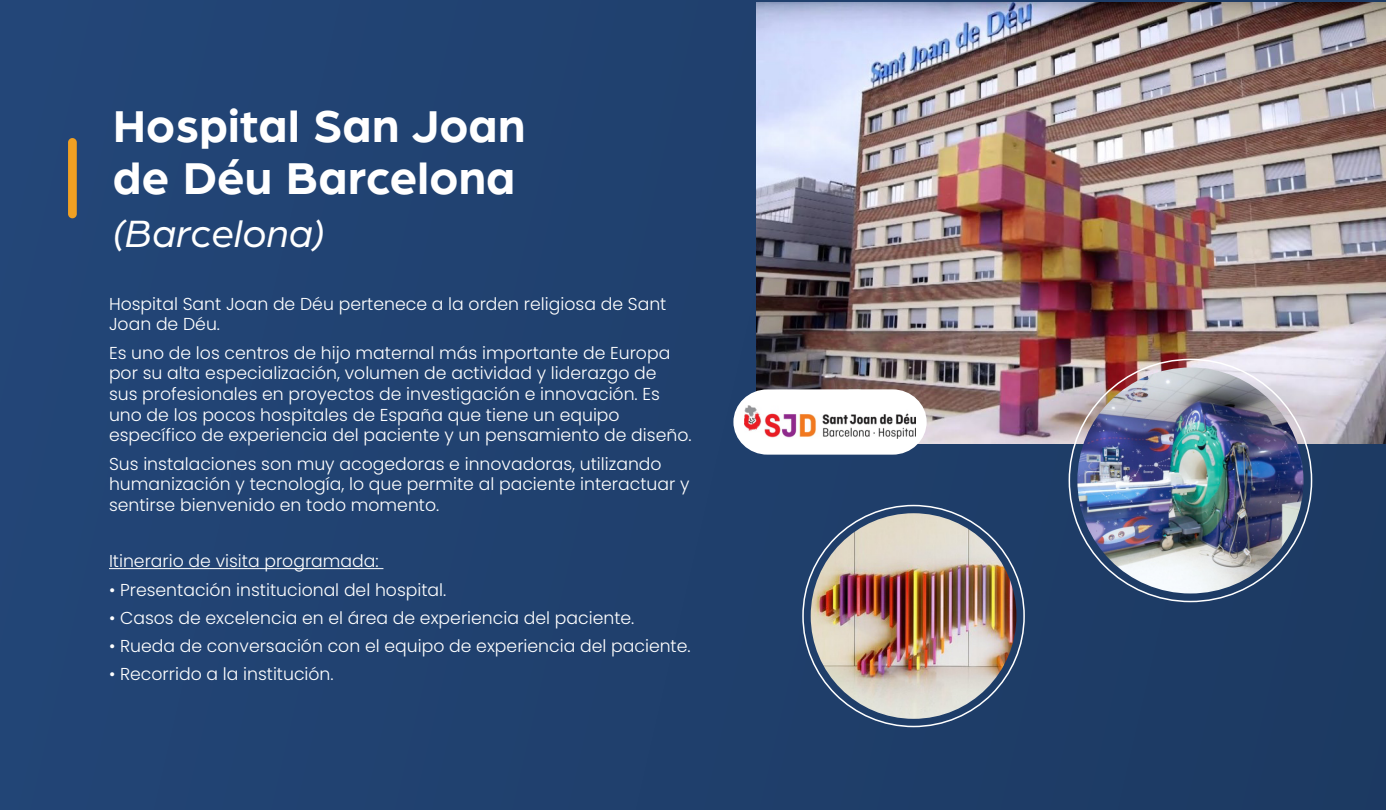
<style>
.page{position:relative;width:1386px;height:810px;background:#fff}
.page>*{position:absolute;margin:0;border:0;box-sizing:border-box;transform-origin:0 0}
.t1{font:700 48px/52.5px "Arboria";color:#fff}
.t2{font:italic 40.5px "Arboria";color:#fff}
.t3{font:300 17.25px/20.7px "Poppins";color:#fff}
</style>
<div class="page">
<div style="left:0;top:0;width:1385px;height:810px;background:#214270"></div>
<hr style="left:109px;top:568px;width:274px;height:1px;background:#fff">
<img style="left:756px;top:2px;width:629px;height:442px">
<svg style="left:733px;top:389px;width:193px;height:66px"></svg>
<img style="left:744px;top:406px;width:171px;height:32px">
<img style="left:802px;top:505px;width:222px;height:222px">
<img style="left:1068px;top:359px;width:244px;height:243px">
<div style="left:68px;top:138px;width:9px;height:80px;background:#f0a023;border-radius:4px"></div>
<h1 class="t1" style="left:113px;top:96px;width:414px">Hospital San Joan de Déu Barcelona</h1>
<h2 class="t2" style="left:113px;top:207px;width:214px">(Barcelona)</h2>
<p class="t3" style="left:109px;top:293px;width:559px">Hospital Sant Joan de Déu pertenece a la orden religiosa de Sant<br>Joan de Déu.</p>
<p class="t3" style="left:109px;top:342px;width:584px">Es uno de los centros de hijo maternal más importante de Europa por su alta especialización, volumen de actividad y liderazgo de<br>sus profesionales en proyectos de investigación e innovación. Es uno de los pocos hospitales de España que tiene un equipo específico de experiencia del paciente y un pensamiento de diseño.</p>
<p class="t3" style="left:109px;top:453px;width:582px">Sus instalaciones son muy acogedoras e innovadoras, utilizando humanización y tecnología, lo que permite al paciente interactuar y sentirse bienvenido en todo momento.</p>
<p class="t3" style="left:109px;top:551px;width:271px">Itinerario de visita programada:</p>
<p class="t3" style="left:109px;top:579px;width:339px">• Presentación institucional del hospital.</p>
<p class="t3" style="left:109px;top:607px;width:527px">• Casos de excelencia en el área de experiencia del paciente.</p>
<p class="t3" style="left:109px;top:636px;width:583px">• Rueda de conversación con el equipo de experiencia del paciente.</p>
<p class="t3" style="left:109px;top:664px;width:226px">• Recorrido a la institución.</p>
</div>
